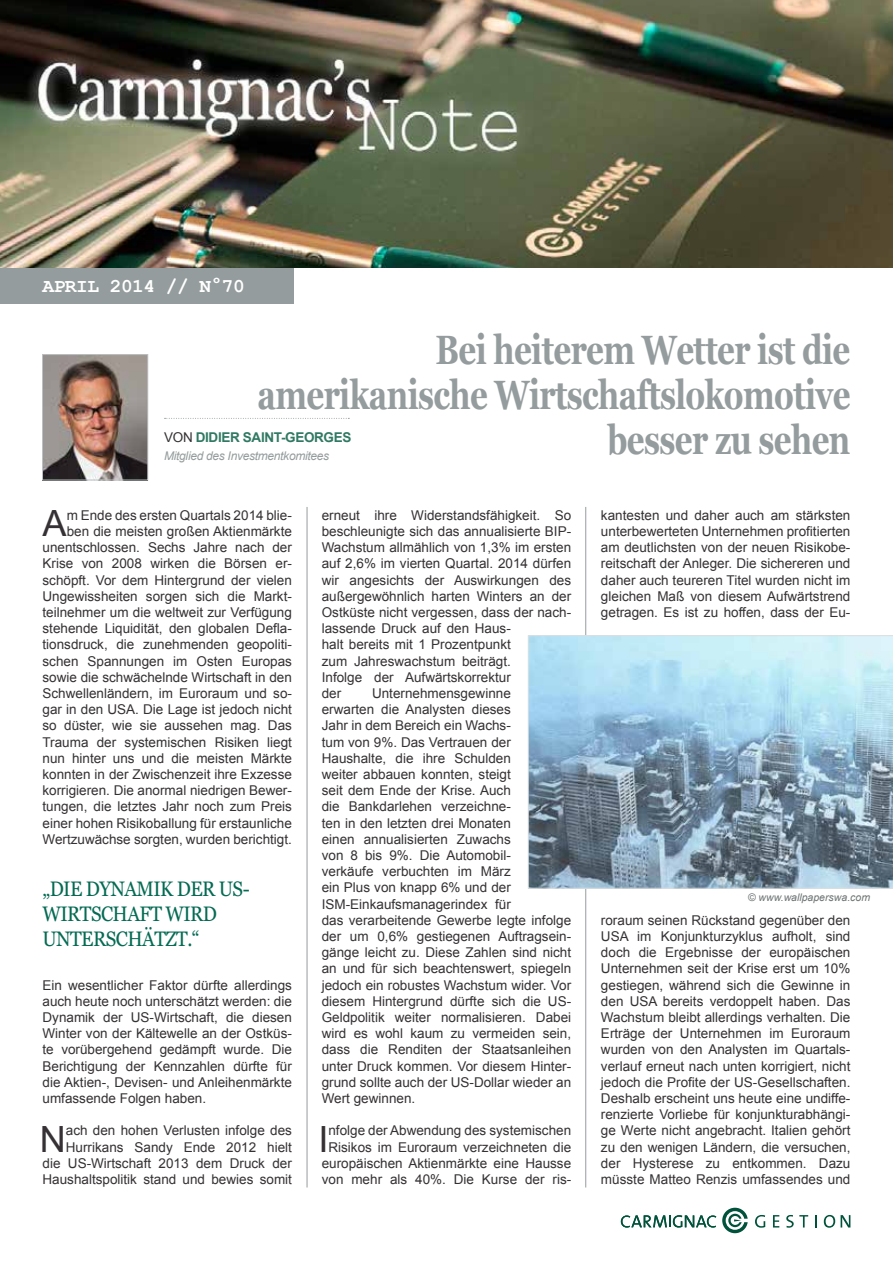
<style>
.page{position:relative;width:893px;height:1263px;background:#fff}
.page>*{position:absolute;margin:0;border:0;box-sizing:border-box;transform-origin:0 0}
.t1{font:700 40.95px/45px "Georgia";letter-spacing:-.02em;color:#959c9d;text-align:right;scale:.76 1}
.t2{font:36.15px "Arial";color:#353134}
.t3{font:21px/25.2px "Georgia";letter-spacing:-.03em;color:#056b53;scale:.9 1}
.t4{font:700 19.5px "Courier New";letter-spacing:-.025em;color:#fff}
.t5{font:13.5px/16.2px "Arial";color:#353134;text-align:justify}
.t6{font:700 13.5px "Arial";letter-spacing:-.025em;color:#307963}
.t7{font:italic 12px "Arial";letter-spacing:-.025em;color:#959c9d}
.t8{font:italic 10.5px "Arial";color:#6d7373}
.s1{font-weight:400;color:#353134}
</style>
<div class="page">
<div style="left:0;top:268px;width:293px;height:36px;background:#959c9d"></div>
<svg style="left:621px;top:1215px;width:95px;height:12px"></svg>
<svg style="left:722px;top:1208px;width:26px;height:25px"></svg>
<svg style="left:755px;top:1215px;width:10px;height:13px"></svg>
<svg style="left:773px;top:1215px;width:6px;height:12px"></svg>
<svg style="left:786px;top:1215px;width:22px;height:13px"></svg>
<svg style="left:816px;top:1215px;width:1px;height:12px"></svg>
<svg style="left:824px;top:1215px;width:11px;height:13px"></svg>
<svg style="left:841px;top:1215px;width:9px;height:12px"></svg>
<img style="left:44px;top:356px;width:102px;height:122px">
<div style="left:42px;top:354px;width:106px;height:126px;border:1px solid #bcc1c2"></div>
<svg style="left:165px;top:418px;width:184px;height:1px"></svg>
<hr style="left:585px;top:507px;width:1px;height:680px;background:#959c9d">
<hr style="left:307px;top:507px;width:1px;height:680px;background:#959c9d">
<img style="left:1px;top:0;width:892px;height:268px">
<img style="left:0;top:0;width:1px;height:268px">
<svg style="left:528px;top:635px;width:365px;height:254px;background:#92b0c2"></svg>
<h3 class="t4" style="left:43px;top:274px;width:204px">APRIL 2014 // N°70</h3>
<h1 class="t1" style="left:257px;top:325px;width:782px">Bei heiterem Wetter ist die amerikanische Wirtschaftslokomotive besser zu sehen</h1>
<p class="t6" style="left:164px;top:428px;width:189px"><span class="s1">VON</span> DIDIER SAINT-GEORGES</p>
<p class="t7" style="left:164px;top:448px;width:167px">Mitglied des Investmentkomitees</p>
<p class="t5" style="left:43px;top:507px;width:251px;text-align:right">m Ende des ersten Quartals 2014 blie&shy;ben die meisten großen Aktienmärkte unentschlossen. Sechs Jahre nach der Krise von 2008 wirken die Börsen er&shy;schöpft. Vor dem Hintergrund der vielen Ungewissheiten sorgen sich die Markt&shy;teilnehmer um die weltweit zur Verfügung stehende Liquidität, den globalen Defla&shy;tionsdruck, die zunehmenden geopoliti&shy;schen Spannungen im Osten Europas sowie die schwächelnde Wirtschaft in den Schwellenländern, im Euroraum und so&shy;gar in den USA. Die Lage ist jedoch nicht so düster, wie sie aussehen mag. Das Trauma der systemischen Risiken liegt nun hinter uns und die meisten Märkte konnten in der Zwischenzeit ihre Exzesse korrigieren. Die anormal niedrigen Bewer&shy;tungen, die letztes Jahr noch zum Preis einer hohen Risikoballung für erstaunliche Wertzuwächse sorgten, wurden berichtigt.</p>
<h2 class="t2" style="left:43px;top:499px;width:26px">A</h2>
<h3 class="t3" style="left:43px;top:875px;width:232px">„DIE DYNAMIK DER US-<br>WIRTSCHAFT WIRD<br>UNTERSCHÄTZT.“</h3>
<p class="t5" style="left:43px;top:977px;width:251px">Ein wesentlicher Faktor dürfte allerdings auch heute noch unterschätzt werden: die Dynamik der US-Wirtschaft, die diesen Winter von der Kältewelle an der Ostküs&shy;te vorübergehend gedämpft wurde. Die Berichtigung der Kennzahlen dürfte für die Aktien-, Devisen- und Anleihenmärkte umfassende Folgen haben.</p>
<h2 class="t2" style="left:40px;top:1115px;width:28px">N</h2>
<p class="t5" style="left:43px;top:1123px;width:251px;text-align:right">ach den hohen Verlusten infolge des Hurrikans Sandy Ende 2012 hielt<br>die US-Wirtschaft 2013 dem Druck der Haushaltspolitik stand und bewies somit</p>
<p class="t5" style="left:322px;top:507px;width:251px;text-align:left">erneut ihre Widerstandsfähigkeit. So beschleunigte sich das annualisierte BIP-Wachstum allmählich von 1,3% im ersten auf 2,6% im vierten Quartal. 2014 dürfen wir angesichts der Auswirkungen des außergewöhnlich harten Winters an der Ostküste nicht vergessen, dass der nach&shy;lassende Druck auf den Haus-<br>halt bereits mit 1 Prozentpunkt<br>zum Jahreswachstum beiträgt.<br>Infolge der Aufwärtskorrektur<br>der</p>
<p class="t5" style="left:322px;top:685px;width:251px;text-align:left;text-indent:50px">Unternehmensgewinne<br>erwarten die Analysten dieses<br>Jahr in dem Bereich ein Wachs-<br>tum von 9%. Das Vertrauen der<br>Haushalte, die ihre Schulden<br>weiter abbauen konnten, steigt<br>seit dem Ende der Krise. Auch<br>die Bankdarlehen verzeichne-<br>ten in den letzten drei Monaten<br>einen annualisierten Zuwachs<br>von 8 bis 9%. Die Automobil-<br>verkäufe verbuchten im März<br>ein Plus von knapp 6% und der<br>ISM-Einkaufsmanagerindex für<br>das verarbeitende Gewerbe legte infolge der um 0,6% gestiegenen Auftragsein&shy;gänge leicht zu. Diese Zahlen sind nicht an und für sich beachtenswert, spiegeln jedoch ein robustes Wachstum wider. Vor diesem Hintergrund dürfte sich die US-<br>Geldpolitik weiter normalisieren. Dabei wird es wohl kaum zu vermeiden sein, dass die Renditen der Staatsanleihen unter Druck kommen. Vor diesem Hinter&shy;grund sollte auch der US-Dollar wieder an<br>Wert gewinnen.</p>
<h2 class="t2" style="left:318px;top:1115px;width:12px">I</h2>
<p class="t5" style="left:322px;top:1123px;width:251px;text-align:center">nfolge der Abwendung des systemischen Risikos im Euroraum verzeichneten die europäischen Aktienmärkte eine Hausse von mehr als 40%. Die Kurse der ris-</p>
<p class="t5" style="left:601px;top:507px;width:251px">kantesten und daher auch am stärksten unterbewerteten Unternehmen profitierten am deutlichsten von der neuen Risikobe&shy;reitschaft der Anleger. Die sichereren und daher auch teureren Titel wurden nicht im gleichen Maß von diesem Aufwärtstrend getragen. Es ist zu hoffen, dass der Eu-</p>
<p class="t8" style="left:748px;top:890px;width:124px">© www.wallpaperswa.com</p>
<p class="t5" style="left:601px;top:912px;width:251px">roraum seinen Rückstand gegenüber den USA im Konjunkturzyklus aufholt, sind doch die Ergebnisse der europäischen Unternehmen seit der Krise erst um 10% gestiegen, während sich die Gewinne in den USA bereits verdoppelt haben. Das Wachstum bleibt allerdings verhalten. Die Erträge der Unternehmen im Euroraum wurden von den Analysten im Quartals&shy;verlauf erneut nach unten korrigiert, nicht jedoch die Profite der US-Gesellschaften.<br>Deshalb erscheint uns heute eine undiffe&shy;renzierte Vorliebe für konjunkturabhängi&shy;ge Werte nicht angebracht. Italien gehört zu den wenigen Ländern, die versuchen, der Hysterese zu entkommen. Dazu müsste Matteo Renzis umfassendes und</p>
</div>
